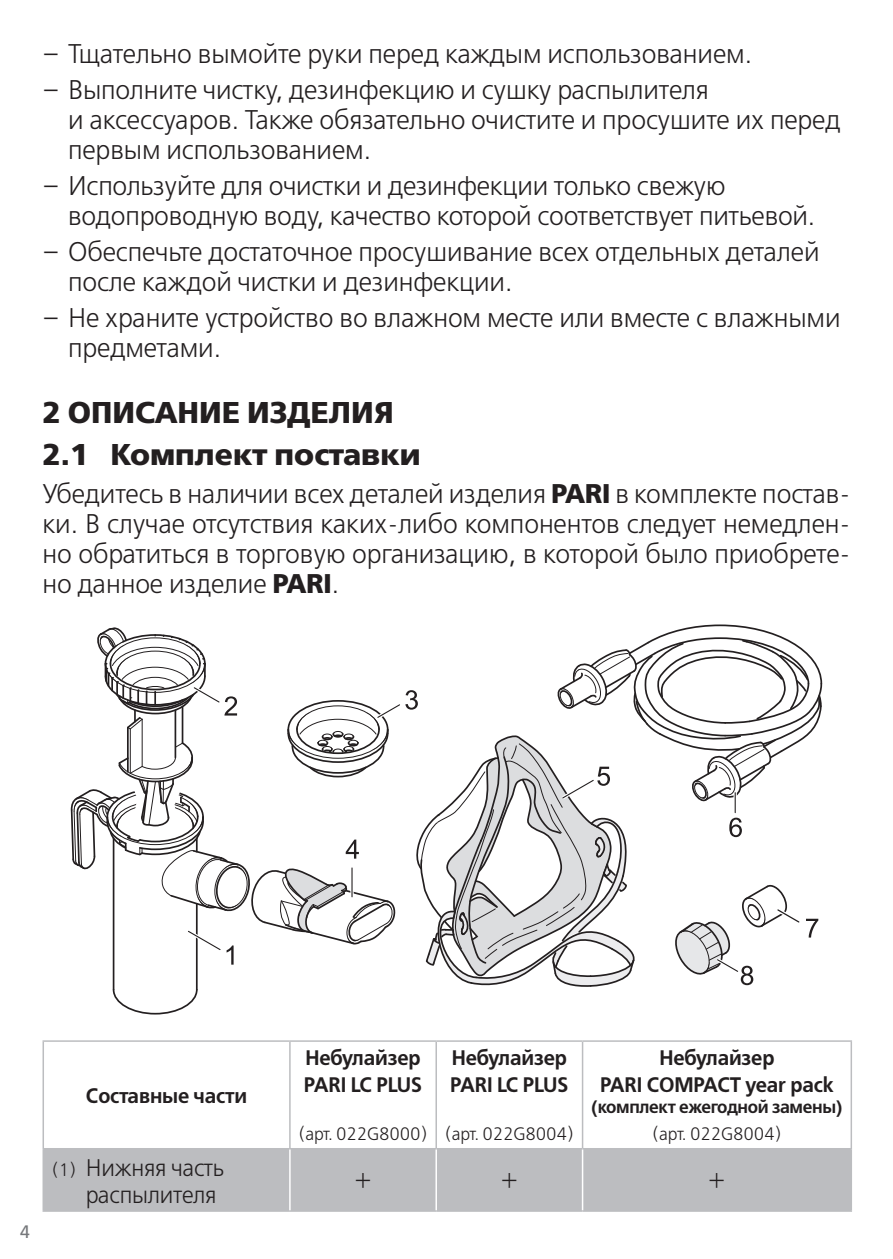
<style>
.page{position:relative;width:893px;height:1259px;background:#fff}
.page>*{position:absolute;margin:0;border:0;box-sizing:border-box;transform-origin:0 0}
.t1{font:700 30px/41.4px "Free Set";color:#231f20}
.t2{font:300 27px/30px "Free Set";letter-spacing:-.005em;color:#231f20}
.t3{font:300 24px/27px "Free Set";letter-spacing:-.01em;color:#231f20;scale:.95 1}
.t4{font:600 21px/27px "Free Set";letter-spacing:-.01em;color:#231f20;scale:.95 1}
.t5{font:300 18px "Free Set";letter-spacing:-.01em;color:#231f20;scale:.95 1}
.t6{font:600 18px "Free Set";letter-spacing:-.02em;color:#231f20;scale:.95 1}
.t7{font:18px "Free Set";color:#76787b}
.s1{font-weight:700}
.s2{font-size:18px}
</style>
<div class="page">
<div style="left:44px;top:1149px;width:806px;height:61px;background:#bcbdc0"></div>
<hr style="left:43px;top:1040px;width:247px;height:2px;background:#bcbdc0">
<hr style="left:43px;top:1042px;width:1px;height:106px;background:#bcbdc0">
<hr style="left:290px;top:1040px;width:146px;height:2px;background:#bcbdc0">
<hr style="left:289px;top:1042px;width:2px;height:106px;background:#bcbdc0">
<hr style="left:436px;top:1040px;width:147px;height:2px;background:#bcbdc0">
<hr style="left:435px;top:1042px;width:2px;height:106px;background:#bcbdc0">
<hr style="left:583px;top:1040px;width:269px;height:2px;background:#bcbdc0">
<hr style="left:582px;top:1042px;width:1px;height:106px;background:#bcbdc0">
<hr style="left:850px;top:1042px;width:2px;height:106px;background:#bcbdc0">
<hr style="left:43px;top:1148px;width:247px;height:1px;background:#bcbdc0">
<hr style="left:43px;top:1149px;width:1px;height:61px;background:#bcbdc0">
<hr style="left:290px;top:1148px;width:146px;height:1px;background:#bcbdc0">
<hr style="left:436px;top:1148px;width:147px;height:1px;background:#bcbdc0">
<hr style="left:583px;top:1148px;width:269px;height:1px;background:#bcbdc0">
<hr style="left:850px;top:1149px;width:2px;height:61px;background:#bcbdc0">
<hr style="left:43px;top:1210px;width:247px;height:1px;background:#bcbdc0">
<hr style="left:290px;top:1210px;width:146px;height:1px;background:#bcbdc0">
<hr style="left:436px;top:1210px;width:147px;height:1px;background:#bcbdc0">
<hr style="left:583px;top:1210px;width:269px;height:1px;background:#bcbdc0">
<hr style="left:289px;top:1149px;width:2px;height:61px;background:#fff">
<hr style="left:435px;top:1149px;width:2px;height:61px;background:#fff">
<hr style="left:582px;top:1149px;width:1px;height:61px;background:#fff">
<svg style="left:71px;top:624px;width:751px;height:390px"></svg>
<hr style="left:350px;top:869px;width:4px;height:26px;background:#fff">
<hr style="left:351px;top:868px;width:2px;height:29px;background:#231f20">
<p class="t2" style="left:43px;top:39px;width:711px">– Тщательно вымойте руки перед каждым использованием.</p>
<p class="t2" style="left:68px;top:75px;width:774px;text-indent:-26px">– Выполните чистку, дезинфекцию и сушку распылителя<br>и аксессуаров. Также обязательно очистите и просушите их перед первым использованием.</p>
<p class="t2" style="left:68px;top:171px;width:749px;text-indent:-26px">– Используйте для очистки и дезинфекции только свежую водопроводную воду, качество которой соответствует питьевой.</p>
<p class="t2" style="left:68px;top:237px;width:753px;text-indent:-26px">– Обеспечьте достаточное просушивание всех отдельных деталей после каждой чистки и дезинфекции.</p>
<p class="t2" style="left:68px;top:303px;width:774px;text-indent:-26px">– Не храните устройство во влажном месте или вместе с влажными предметами.</p>
<p class="t1" style="left:43px;top:390px;width:380px">2 ОПИСАНИЕ ИЗДЕЛИЯ<br>2.1 Комплект поставки</p>
<p class="t2" style="left:43px;top:479px;width:809px;text-align:justify">Убедитесь в наличии всех деталей изделия <span class="s1">PARI</span> в комплекте постав&shy;ки. В случае отсутствия каких-либо компонентов следует немедлен&shy;но обратиться в торговую организацию, в которой было приобрете&shy;но данное изделие <span class="s1">PARI</span>.</p>
<p class="t7" style="left:20px;top:1219px;width:11px">4</p>
<p class="t4" style="left:86px;top:1081px;width:171px">Составные части</p>
<p class="t3" style="left:86px;top:1153px;width:147px;text-indent:-34px"><span class="s2">(1)</span> Нижняя часть распылителя</p>
<p class="t4" style="left:304px;top:1043px;width:126px">Небулайзер<br>PARI LC PLUS</p>
<p class="t5" style="left:298px;top:1122px;width:138px">(арт. 022G8000)</p>
<p class="t4" style="left:450px;top:1043px;width:126px">Небулайзер<br>PARI LC PLUS</p>
<p class="t5" style="left:445px;top:1122px;width:138px">(арт. 022G8004)</p>
<p class="t4" style="left:600px;top:1043px;width:248px;text-align:center">Небулайзер<br>PARI COMPACT year pack</p>
<p class="t6" style="left:592px;top:1094px;width:265px">(комплект ежегодной замены)</p>
<p class="t5" style="left:652px;top:1122px;width:138px">(арт. 022G8004)</p>
<p class="t3" style="left:354px;top:1167px;width:20px">+</p>
<p class="t3" style="left:501px;top:1167px;width:20px">+</p>
<p class="t3" style="left:708px;top:1167px;width:20px">+</p>
</div>
